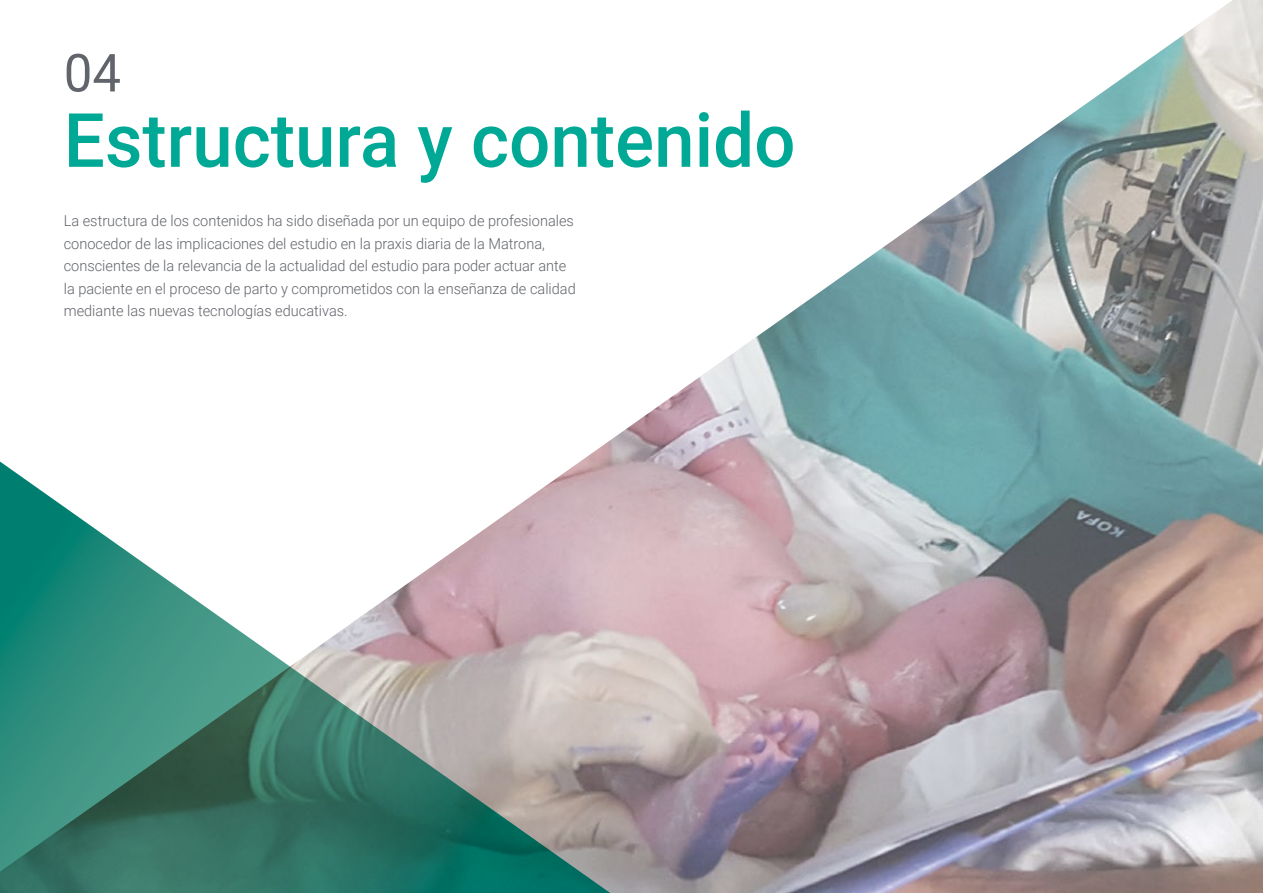
<style>
.page{position:relative;width:1263px;height:893px;background:#fff}
.page>*{position:absolute;margin:0;border:0;box-sizing:border-box;transform-origin:0 0}
.t1{font:500 75px "Roboto";color:#00a996}
.t2{font:52.5px "Roboto";color:#61646a}
.t3{font:300 15px/22.5px "Roboto";color:#61646a}
</style>
<div class="page">
<img style="left:602px;top:0;width:661px;height:893px">
<svg style="left:0;top:446px;width:640px;height:447px"></svg>
<h2 class="t2" style="left:64px;top:36px;width:59px">04</h2>
<h1 class="t1" style="left:64px;top:88px;width:733px">Estructura y contenido</h1>
<p class="t3" style="left:64px;top:209px;width:513px">La estructura de los contenidos ha sido diseñada por un equipo de profesionales conocedor de las implicaciones del estudio en la praxis diaria de la Matrona, conscientes de la relevancia de la actualidad del estudio para poder actuar ante la paciente en el proceso de parto y comprometidos con la enseñanza de calidad mediante las nuevas tecnologías educativas.</p>
</div>
